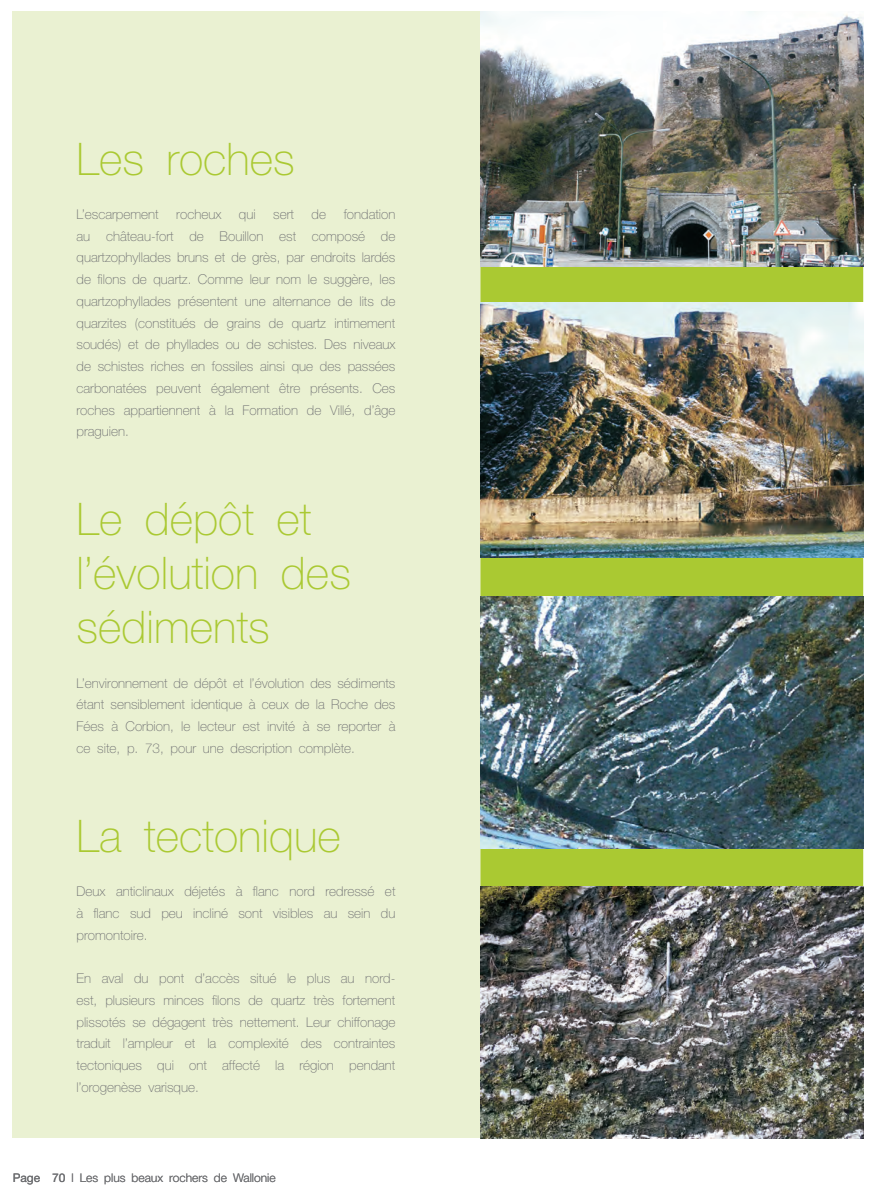
<style>
.page{position:relative;width:876px;height:1197px;background:#fff}
.page>*{position:absolute;margin:0;border:0;box-sizing:border-box;transform-origin:0 0}
.t1{font:100 45px/54px "Helvetica Neue";color:#aac932}
.t2{font:100 13.5px/21.8px "Helvetica Neue";color:#6c6d70;text-align:justify}
.t3{font:300 12px "Helvetica Neue";color:#6c6d70}
.s1{font-weight:400}
</style>
<div class="page">
<div style="left:13px;top:11px;width:850px;height:1127px;background:#eaf1d2"></div>
<div style="left:480px;top:267px;width:383px;height:619px;background:#aac932"></div>
<img style="left:480px;top:11px;width:383px;height:256px">
<img style="left:480px;top:303px;width:383px;height:255px">
<img style="left:480px;top:886px;width:383px;height:252px">
<img style="left:480px;top:596px;width:383px;height:252px">
<h1 class="t1" style="left:77px;top:131px;width:220px">Les roches</h1>
<p class="t2" style="left:77px;top:203px;width:84px">L’escarpement</p>
<p class="t2" style="left:176px;top:203px;width:47px">rocheux</p>
<p class="t2" style="left:239px;top:203px;width:18px">qui</p>
<p class="t2" style="left:273px;top:203px;width:22px">sert</p>
<p class="t2" style="left:312px;top:203px;width:16px">de</p>
<p class="t2" style="left:77px;top:203px;width:320px;text-indent:267px">fondation au château-fort de Bouillon est composé de quartzophyllades bruns et de grès, par endroits lardés de filons de quartz. Comme leur nom le suggère, les quartzophyllades présentent une alternance de lits de quarzites (constitués de grains de quartz intimement soudés) et de phyllades ou de schistes. Des niveaux de schistes riches en fossiles ainsi que des passées carbonatées peuvent également être présents. Ces roches appartiennent à la Formation de Villé, d’âge praguien.</p>
<h1 class="t1" style="left:77px;top:492px;width:276px">Le dépôt et l’évolution des sédiments</h1>
<p class="t2" style="left:77px;top:672px;width:320px">L’environnement de dépôt et l’évolution des sédiments étant sensiblement identique à ceux de la Roche des Fées à Corbion, le lecteur est invité à se reporter à ce site, p. 73, pour une description complète.</p>
<h1 class="t1" style="left:77px;top:809px;width:266px">La tectonique</h1>
<p class="t2" style="left:77px;top:880px;width:320px">Deux anticlinaux déjetés à flanc nord redressé et à flanc sud peu incliné sont visibles au sein du promontoire.</p>
<p class="t2" style="left:77px;top:967px;width:320px">En aval du pont d’accès situé le plus au nord&shy;est, plusieurs minces filons de quartz très fortement plissotés se dégagent très nettement. Leur chiffonage traduit l’ampleur et la complexité des contraintes tectoniques qui ont affecté la région pendant l’orogenèse varisque.</p>
<p class="t3" style="left:13px;top:1170px;width:264px"><span class="s1">Page 70</span> l Les plus beaux rochers de Wallonie</p>
</div>
